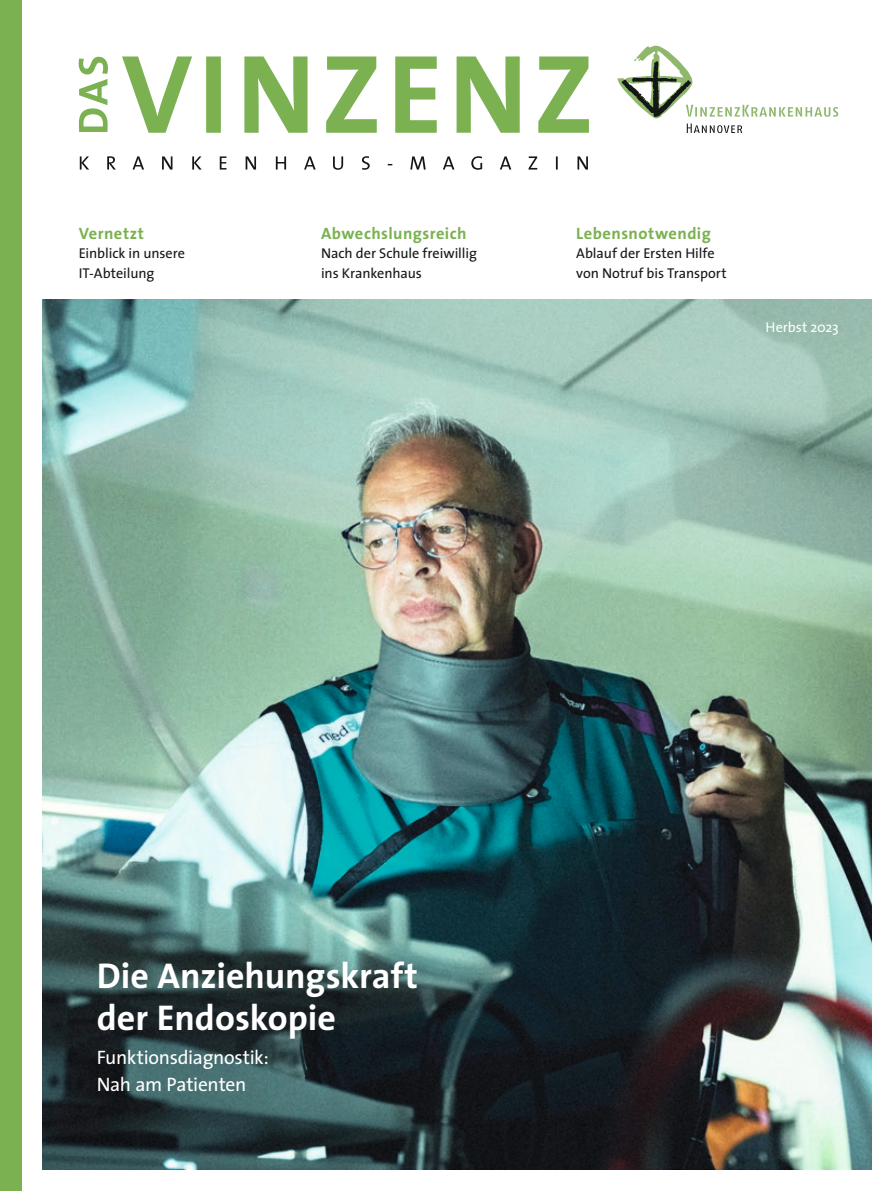
<style>
.page{position:relative;width:893px;height:1191px;background:#fff}
.page>*{position:absolute;margin:0;border:0;box-sizing:border-box;transform-origin:0 0}
.t1{font:700 36px/42px "The Sans";color:#fff}
.t2{font:19.5px/27px "The Sans";letter-spacing:-.015em;color:#fff}
.t3{font:700 16.5px "The Sans";letter-spacing:.025em;color:#7bb151}
.t4{font:14.25px/19.5px "The Sans";letter-spacing:-.005em;color:#151616}
.t5{font:14.25px "The Sans";letter-spacing:-.005em;color:#fff}
</style>
<div class="page">
<img style="left:43px;top:300px;width:829px;height:869px">
<svg style="left:617px;top:46px;width:221px;height:87px"></svg>
<div style="left:0;top:0;width:21px;height:1191px;background:#7bb151"></div>
<svg style="left:80px;top:156px;width:508px;height:14px"></svg>
<svg style="left:122px;top:56px;width:467px;height:77px"></svg>
<svg style="left:79px;top:57px;width:29px;height:75px"></svg>
<p class="t3" style="left:79px;top:219px;width:67px">Vernetzt</p>
<p class="t4" style="left:79px;top:243px;width:108px">Einblick in unsere<br>IT-Abteilung</p>
<p class="t3" style="left:321px;top:219px;width:147px">Abwechslungsreich</p>
<p class="t4" style="left:321px;top:243px;width:157px">Nach der Schule freiwillig ins Krankenhaus</p>
<p class="t3" style="left:576px;top:219px;width:136px">Lebensnotwendig</p>
<p class="t4" style="left:576px;top:243px;width:152px">Ablauf der Ersten Hilfe von Notruf bis Transport</p>
<p class="t5" style="left:766px;top:315px;width:75px">Herbst 2023</p>
<h1 class="t1" style="left:97px;top:954px;width:323px">Die Anziehungskraft der Endoskopie</h1>
<h2 class="t2" style="left:97px;top:1043px;width:174px">Funktionsdiagnostik:<br>Nah am Patienten</h2>
</div>
